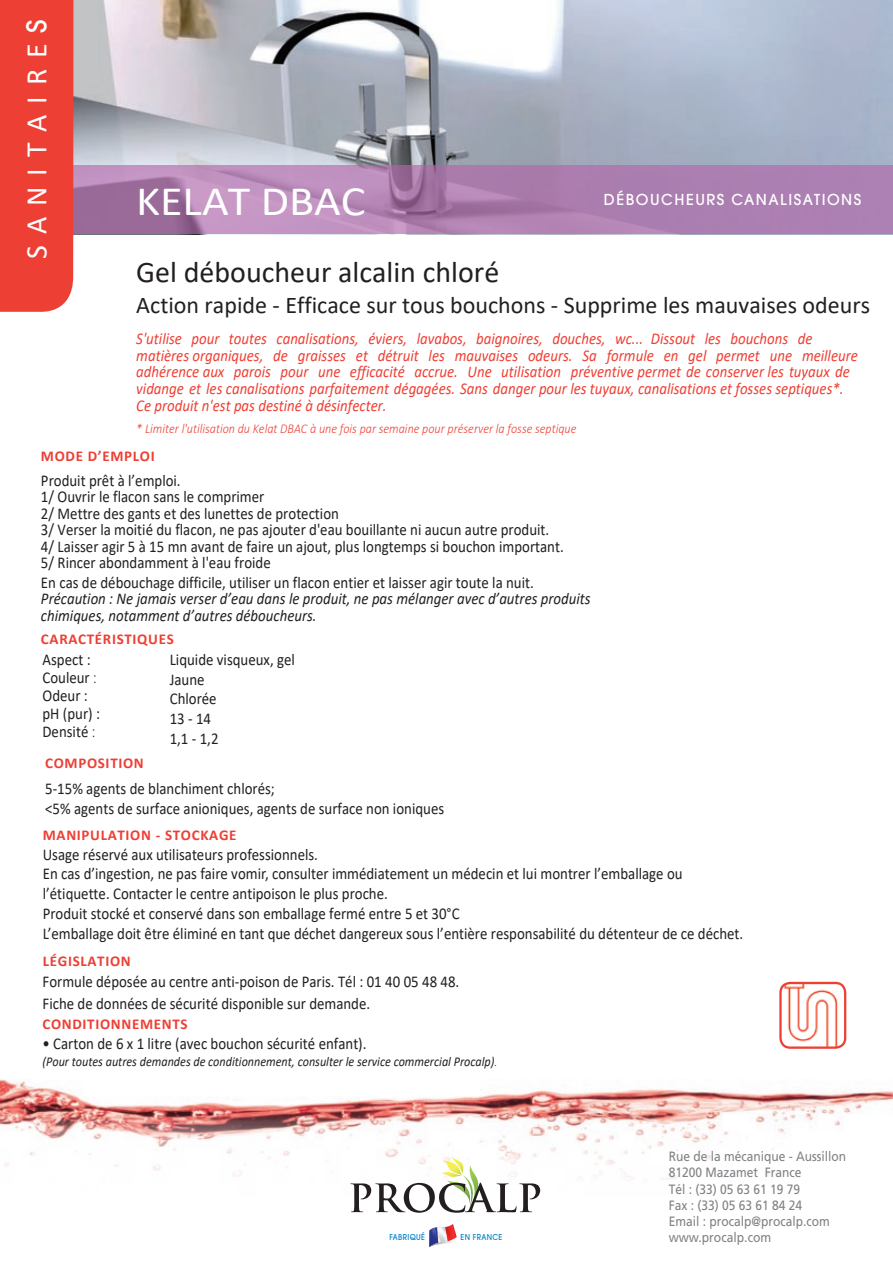
<style>
.page{position:relative;width:893px;height:1263px;background:#fff}
.page>*{position:absolute;margin:0;border:0;box-sizing:border-box;transform-origin:0 0}
.t1{font:42px "Calibri";color:#fff;scale:1.1 1}
.t2{font:30px "Calibri";color:#231f20}
.t3{font:30px "Calibri";color:#fff}
.t4{font:24px "Calibri";color:#231f20}
.t5{font:16.5px/16.5px "Calibri";color:#231f20;scale:.9 1}
.t6{font:italic 16.5px/16.8px "Calibri";color:#ee3f34;scale:.9 1}
.t7{font:italic 16.5px/16.5px "Calibri";color:#231f20;scale:.9 1}
.t8{font:700 15px "Calibri";letter-spacing:.045em;color:#ee3f34}
.t9{font:500 15px "Avant Garde";letter-spacing:.1em;color:#fff}
.t10{font:13.5px/16.2px "Frutiger";color:#808285;scale:.89 1}
.t11{font:italic 13.5px "Calibri";color:#231f20;scale:.9 1}
.t12{font:italic 300 13.5px "Calibri";color:#ee3f34;scale:.9 1}
.t13{font:13.5px "Frutiger";color:#808285;scale:.9 1}
.t14{font:500 8.1px "Avant Garde";letter-spacing:.05em;color:#0082c8;scale:.9 1}
.s1{font-family:"Frutiger";font-weight:300;font-size:15px}
.s2{font-family:"Frutiger";font-weight:300;font-size:12px}
</style>
<div class="page">
<svg style="left:785px;top:984px;width:64px;height:65px"></svg>
<img style="left:0;top:1079px;width:893px;height:113px">
<svg style="left:350px;top:1155px;width:190px;height:58px"></svg>
<svg style="left:429px;top:1224px;width:28px;height:23px"></svg>
<img style="left:73px;top:1px;width:820px;height:234px">
<svg style="left:73px;top:166px;width:820px;height:68px;background:#ae80b0"></svg>
<img style="left:782px;top:983px;width:63px;height:65px">
<div style="left:779px;top:982px;width:67px;height:67px;border:2px solid #ee3f34;border-radius:10px"></div>
<div style="left:0;top:0;width:73px;height:312px;background:#ee3f34"></div>
<h2 class="t3" style="left:16px;top:270px;width:226px;rotate:-90deg">s</h2>
<h1 class="t1" style="left:136px;top:172px;width:69px">dBC</h1>
<p class="t9" style="left:604px;top:190px;width:35px">DÉBOUC</p>
<p class="t9" style="left:674px;top:190px;width:22px">HEUR</p>
<p class="t9" style="left:717px;top:190px;width:26px">S CANALI</p>
<p class="t9" style="left:794px;top:190px;width:39px">SATION</p>
<p class="t9" style="left:854px;top:190px;width:9px">S</p>
<h2 class="t2" style="left:136px;top:251px;width:365px">Gel déboucheur alcalin chloré</h2>
<h3 class="t4" style="left:136px;top:289px;width:735px">Action rapide - Efficace sur tous bouchons - Supprime les mauvaises odeurs</h3>
<p class="t6" style="left:136px;top:329px;width:803px">S'utilise pour toutes canalisations, éviers, lavabos, baignoires, douches, wc... Dissout les bouchons de matières organiques, de graisses et détruit les mauvaises odeurs. Sa formule en gel permet une meilleure adhérence aux parois pour une efficacité accrue. Une utilisation préventive permet de conserver les tuyaux de vidange et les canalisations parfaitement dégagées. Sans danger pour les tuyaux, canalisations et fosses septiques*.<br>Ce produit n'est pas destiné à désinfecter.</p>
<p class="t12" style="left:136px;top:420px;width:490px">* Limiter l'utilisation du Kelat DBAC à une fois par semaine pour préserver la fosse septique</p>
<p class="t8" style="left:41px;top:445px;width:115px">MODE D’EMPLOI</p>
<p class="t5" style="left:41px;top:471px;width:582px">Produit prêt à l’emploi.<br>1/ Ouvrir le flacon sans le comprimer<br>2/ Mettre des gants et des lunettes de protection<br>3/ Verser la moitié du flacon, ne pas ajouter d'eau bouillante ni aucun autre produit.<br>4/ Laisser agir 5 à 15 mn avant de faire un ajout, plus longtemps si bouchon important.<br>5/ Rincer abondamment à l'eau froide</p>
<p class="t5" style="left:41px;top:574px;width:549px">En cas de débouchage difficile, utiliser un flacon entier et laisser agir toute la nuit.</p>
<p class="t7" style="left:41px;top:590px;width:612px">Précaution : Ne jamais verser d’eau dans le produit, ne pas mélanger avec d’autres produits chimiques, notamment d’autres déboucheurs.</p>
<p class="t8" style="left:41px;top:628px;width:134px">CARACTÉRISTIQUES</p>
<p class="t5" style="left:43px;top:668px;width:62px;line-height:18px">Couleur <span class="s1">:<br></span>Odeur :</p>
<p class="t5" style="left:170px;top:650px;width:141px;line-height:19.5px">Liquide visqueux, gel<br>Jaune<br>Chlorée<br>13 - 14<br>1,1 - 1,2</p>
<p class="t8" style="left:45px;top:752px;width:100px">COMPOSITION</p>
<p class="t5" style="left:45px;top:779px;width:445px;line-height:19.8px">5-15% agents de blanchiment chlorés;<br>&lt;5% agents de surface anioniques, agents de surface non ioniques</p>
<p class="t8" style="left:43px;top:825px;width:195px">MANIPULATION - STOCKAGE</p>
<p class="t5" style="left:43px;top:844px;width:780px;line-height:19.8px">Usage réservé aux utilisateurs professionnels.<br>En cas d’ingestion, ne pas faire vomir, consulter immédiatement un médecin et lui montrer l’emballage ou l’étiquette. Contacter le centre antipoison le plus proche.<br>Produit stocké et conservé dans son emballage fermé entre 5 et 30°C<br>L’emballage doit être éliminé en tant que déchet dangereux sous l’entière responsabilité du détenteur de ce déchet.</p>
<p class="t8" style="left:43px;top:951px;width:89px">LÉGISLATION</p>
<p class="t5" style="left:43px;top:971px;width:465px;line-height:21.3px">Formule déposée au centre anti-poison de Paris. Tél : 01 40 05 48 48.<br>Fiche de données de sécurité disponible sur demande.</p>
<p class="t8" style="left:43px;top:1013px;width:147px">CONDITIONNEMENTS</p>
<p class="t5" style="left:43px;top:1035px;width:361px"><span class="s1">•</span> Carton de 6 x 1 litre (avec bouchon sécurité enfant).</p>
<p class="t11" style="left:43px;top:1052px;width:507px">(Pour toutes autres demandes de conditionnement, consulter le service commercial Procalp)<span class="s2">.</span></p>
<p class="t10" style="left:669px;top:1148px;width:201px">Rue de la mécanique - Aussillon<br>81200 Mazamet France<br>Tél : (33) 05 63 61 19 79<br>Fax : (33) 05 63 61 84 24<br>Email : procalp@procalp.com</p>
<p class="t14" style="left:389px;top:1232px;width:41px">FABRIQUÉ</p>
<p class="t14" style="left:461px;top:1232px;width:48px">EN FRANCE</p>
<p class="t13" style="left:669px;top:1229px;width:115px">www.procalp.com</p>
</div>
